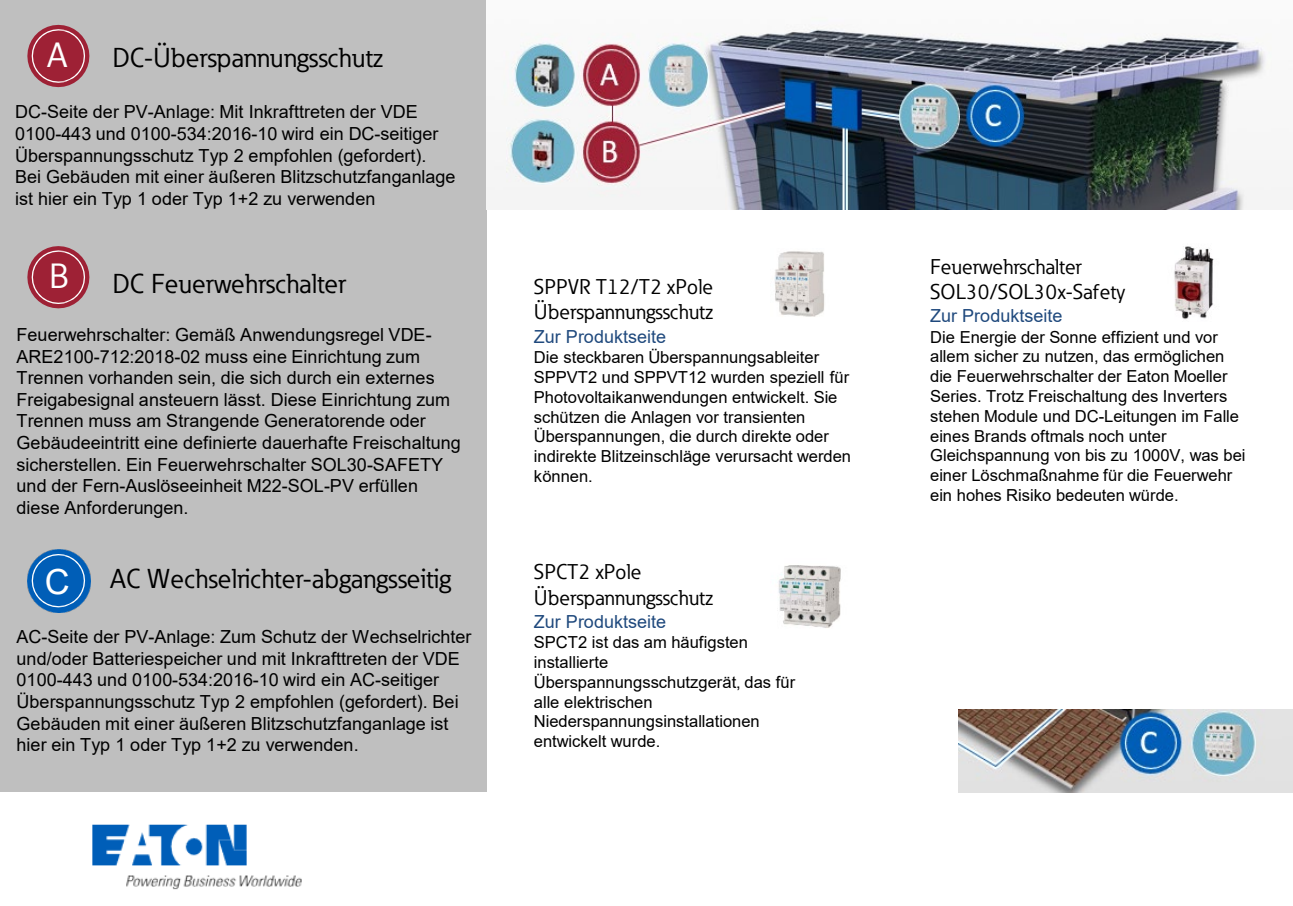
<style>
.page{position:relative;width:1293px;height:906px;background:#fff}
.page>*{position:absolute;margin:0;border:0;box-sizing:border-box;transform-origin:0 0}
.t1{font:34.5px "Eaton";color:#fff}
.t2{font:34.5px "Arial";color:#fff}
.t3{font:27px "Eaton";color:#000}
.t4{font:21px "Eaton";color:#000}
.t5{font:18px/21.6px "Arial";color:#000}
.t6{font:18px "Arial";color:#1f497d}
.t7{font:16.5px/19.8px "Arial";color:#000}
</style>
<div class="page">
<div style="left:0;top:0;width:486px;height:810px;background:#bfbfbf"></div>
<svg style="left:27px;top:25px;width:62px;height:62px"></svg>
<img style="left:0;top:792px;width:1293px;height:98px">
<svg style="left:27px;top:246px;width:62px;height:62px"></svg>
<img style="left:486px;top:27px;width:807px;height:182px">
<img style="left:27px;top:549px;width:63px;height:63px">
<svg style="left:32px;top:553px;width:53px;height:54px;background:#1d6ebc"></svg>
<img style="left:774px;top:251px;width:51px;height:66px">
<img style="left:778px;top:565px;width:63px;height:63px">
<img style="left:506px;top:109px;width:71px;height:76px">
<img style="left:1174px;top:246px;width:40px;height:74px">
<img style="left:959px;top:709px;width:334px;height:83px">
<p class="t1" style="left:47px;top:33px;width:22px">A</p>
<p class="t3" style="left:112px;top:40px;width:272px">DC-Überspannungsschutz</p>
<p class="t5" style="left:15px;top:101px;width:442px">DC-Seite der PV-Anlage: Mit Inkrafttreten der VDE 0100-443 und 0100-534:2016-10 wird ein DC-seitiger Überspannungsschutz Typ 2 empfohlen (gefordert).<br>Bei Gebäuden mit einer äußeren Blitzschutzfanganlage ist hier ein Typ 1 oder Typ 1+2 zu verwenden</p>
<p class="t1" style="left:49px;top:254px;width:21px">B</p>
<p class="t3" style="left:112px;top:266px;width:235px">DC Feuerwehrschalter</p>
<p class="t5" style="left:17px;top:323px;width:446px">Feuerwehrschalter: Gemäß Anwendungsregel VDE-ARE2100-712:2018-02 muss eine Einrichtung zum Trennen vorhanden sein, die sich durch ein externes Freigabesignal ansteuern lässt. Diese Einrichtung zum Trennen muss am Strangende Generatorende oder Gebäudeeintritt eine definierte dauerhafte Freischaltung sicherstellen. Ein Feuerwehrschalter SOL30-SAFETY und der Fern-Auslöseeinheit M22-SOL-PV erfüllen diese Anforderungen.</p>
<p class="t2" style="left:45px;top:557px;width:26px">C</p>
<p class="t3" style="left:110px;top:561px;width:342px">AC Wechselrichter-abgangsseitig</p>
<p class="t5" style="left:17px;top:625px;width:456px">AC-Seite der PV-Anlage: Zum Schutz der Wechselrichter und/oder Batteriespeicher und mit Inkrafttreten der VDE 0100-443 und 0100-534:2016-10 wird ein AC-seitiger Überspannungsschutz Typ 2 empfohlen (gefordert). Bei Gebäuden mit einer äußeren Blitzschutzfanganlage ist hier ein Typ 1 oder Typ 1+2 zu verwenden.</p>
<p class="t4" style="left:534px;top:273px;width:181px">SPPVR T12/T2 xPole</p>
<p class="t4" style="left:534px;top:298px;width:180px">Überspannungsschutz</p>
<p class="t6" style="left:534px;top:324px;width:134px">Zur Produktseite</p>
<p class="t7" style="left:534px;top:347px;width:319px">Die steckbaren Überspannungsableiter SPPVT2 und SPPVT12 wurden speziell für Photovoltaikanwendungen entwickelt. Sie schützen die Anlagen vor transienten Überspannungen, die durch direkte oder indirekte Blitzeinschläge verursacht werden können.</p>
<p class="t4" style="left:534px;top:558px;width:109px">SPCT2 xPole</p>
<p class="t4" style="left:534px;top:584px;width:180px">Überspannungsschutz</p>
<p class="t6" style="left:534px;top:609px;width:134px">Zur Produktseite</p>
<p class="t7" style="left:534px;top:632px;width:263px">SPCT2 ist das am häufigsten installierte<br>Überspannungsschutzgerät, das für alle elektrischen<br>Niederspannungsinstallationen entwickelt wurde.</p>
<p class="t4" style="left:930px;top:253px;width:153px">Feuerwehrschalter</p>
<p class="t4" style="left:930px;top:278px;width:197px">SOL30/SOL30x-Safety</p>
<p class="t6" style="left:930px;top:303px;width:134px">Zur Produktseite</p>
<p class="t7" style="left:930px;top:326px;width:317px">Die Energie der Sonne effizient und vor allem sicher zu nutzen, das ermöglichen die Feuerwehrschalter der Eaton Moeller Series. Trotz Freischaltung des Inverters stehen Module und DC-Leitungen im Falle eines Brands oftmals noch unter Gleichspannung von bis zu 1000V, was bei einer Löschmaßnahme für die Feuerwehr ein hohes Risiko bedeuten würde.</p>
</div>
